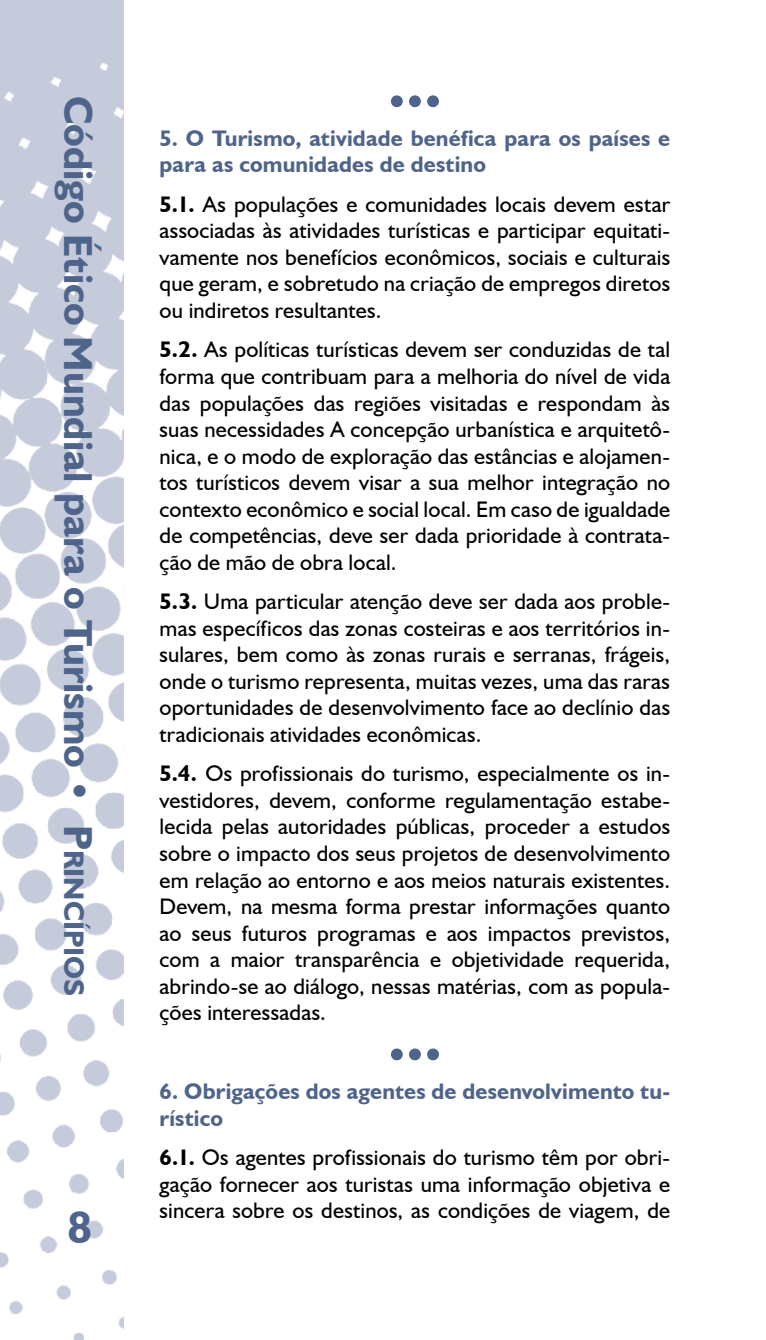
<style>
.page{position:relative;width:766px;height:1340px;background:#fff}
.page>*{position:absolute;margin:0;border:0;box-sizing:border-box;transform-origin:0 0}
.t1{font:700 67.5px "Humanist 521 BT";color:#4f648b}
.t2{font:700 56.25px "Humanist 521 BT";letter-spacing:-.005em;color:#4f648b}
.t3{font:700 45px "Humanist 521 BT";color:#4f648b}
.t4{font:700 40.5px "Humanist 521 BT";color:#4f648b}
.t5{font:22.5px/26.6px "Humanist 521 BT";letter-spacing:.01em;color:#000;text-align:justify}
.t6{font:700 22.5px/26.6px "Humanist 521 BT";letter-spacing:.01em;color:#4f648b}
.s1{font-style:inherit}
.s2{font-size:28.35px}
.s3{font-weight:700}
</style>
<div class="page">
<img style="left:0;top:0;width:123px;height:1339px">
<h2 class="t2" style="left:119px;top:96px;width:350px;rotate:90deg">Apresentação</h2>
<h3 class="t4" style="left:103px;top:96px;width:901px;rotate:90deg">Código Ético Mundial para o Turismo • <span class="s1">P</span><span class="s2">rincípios</span></h3>
<h3 class="t3" style="left:67px;top:1199px;width:26px">8</h3>
<h1 class="t1" style="left:387px;top:42px;width:56px">...</h1>
<p class="t6" style="left:159px;top:124px;width:512px">5. O Turismo, atividade benéfica para os países e para as comunidades de destino</p>
<p class="t5" style="left:159px;top:190px;width:512px"><span class="s3">5.1.</span> As populações e comunidades locais devem estar associadas às atividades turísticas e participar equitati&shy;vamente nos benefícios econômicos, sociais e culturais que geram, e sobretudo na criação de empregos diretos ou indiretos resultantes.</p>
<p class="t5" style="left:159px;top:336px;width:512px"><span class="s3">5.2.</span> As políticas turísticas devem ser conduzidas de tal forma que contribuam para a melhoria do nível de vida das populações das regiões visitadas e respondam às suas necessidades A concepção urbanística e arquitetô&shy;nica, e o modo de exploração das estâncias e alojamen&shy;tos turísticos devem visar a sua melhor integração no contexto econômico e social local. Em caso de igualdade de competências, deve ser dada prioridade à contrata&shy;ção de mão de obra local.</p>
<p class="t5" style="left:159px;top:588px;width:512px"><span class="s3">5.3.</span> Uma particular atenção deve ser dada aos proble&shy;mas específicos das zonas costeiras e aos territórios in&shy;sulares, bem como às zonas rurais e serranas, frágeis, onde o turismo representa, muitas vezes, uma das raras oportunidades de desenvolvimento face ao declínio das tradicionais atividades econômicas.</p>
<p class="t5" style="left:159px;top:760px;width:512px"><span class="s3">5.4.</span> Os profissionais do turismo, especialmente os in&shy;vestidores, devem, conforme regulamentação estabe&shy;lecida pelas autoridades públicas, proceder a estudos sobre o impacto dos seus projetos de desenvolvimento em relação ao entorno e aos meios naturais existentes.<br>Devem, na mesma forma prestar informações quanto ao seus futuros programas e aos impactos previstos, com a maior transparência e objetividade requerida, abrindo-se ao diálogo, nessas matérias, com as popula&shy;ções interessadas.</p>
<h1 class="t1" style="left:387px;top:994px;width:56px">...</h1>
<p class="t6" style="left:159px;top:1077px;width:512px">6. Obrigações dos agentes de desenvolvimento tu&shy;rístico</p>
<p class="t5" style="left:159px;top:1143px;width:512px"><span class="s3">6.1.</span> Os agentes profissionais do turismo têm por obri&shy;gação fornecer aos turistas uma informação objetiva e sincera sobre os destinos, as condições de viagem, de</p>
</div>
